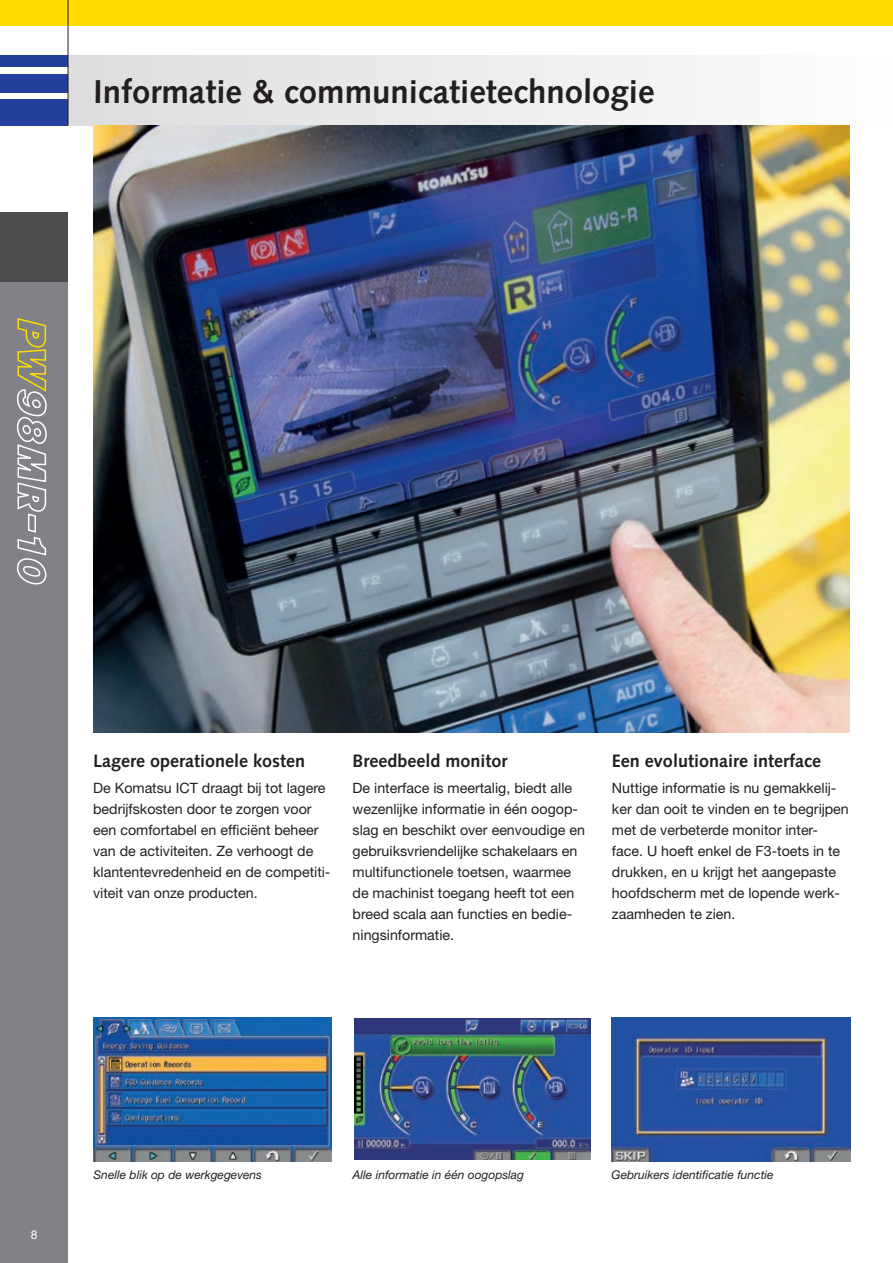
<style>
.page{position:relative;width:893px;height:1263px;background:#fff}
.page>*{position:absolute;margin:0;border:0;box-sizing:border-box;transform-origin:0 0}
.t1{font:700 33px "Syntax LTCE";color:#231f20}
.t2{font:700 18px "Syntax LTCE";color:#231f20}
.t3{font:14.25px/21px "Helvetica Neue LT Pro";color:#231f20}
.t4{font:italic 12px "Helvetica Neue LT Pro";color:#231f20}
.t5{font:12px "Helvetica Neue LT Pro";color:#fff}
</style>
<div class="page">
<div style="left:0;top:213px;width:68px;height:1050px;background:#808285"></div>
<div style="left:0;top:99px;width:68px;height:26px;background:#223f99"></div>
<div style="left:0;top:74px;width:68px;height:18px;background:#223f99"></div>
<div style="left:0;top:55px;width:68px;height:12px;background:#223f99"></div>
<div style="left:0;top:0;width:893px;height:26px;background:#ffdc01"></div>
<div style="left:0;top:213px;width:68px;height:69px;background:#4b4c4d"></div>
<div style="left:68px;top:55px;width:825px;height:70px;background:linear-gradient(to right,#ddddde,#fdfdfe)"></div>
<hr style="left:68px;top:0;width:1px;height:125px;background:#231f20">
<img style="left:93px;top:125px;width:757px;height:607px">
<img style="left:612px;top:1017px;width:238px;height:145px">
<img style="left:94px;top:1017px;width:238px;height:144px">
<img style="left:354px;top:1018px;width:236px;height:142px">
<svg style="left:16px;top:318px;width:31px;height:267px"></svg>
<h1 class="t1" style="left:94px;top:73px;width:563px">Informatie &amp; communicatietechnologie</h1>
<p class="t2" style="left:93px;top:751px;width:214px">Lagere operationele kosten</p>
<p class="t3" style="left:93px;top:777px;width:239px">De Komatsu ICT draagt bij tot lagere bedrijfskosten door te zorgen voor een comfortabel en efficiënt beheer van de activiteiten. Ze verhoogt de klantentevredenheid en de competiti&shy;viteit van onze producten.</p>
<p class="t2" style="left:353px;top:751px;width:157px">Breedbeeld monitor</p>
<p class="t3" style="left:353px;top:777px;width:234px">De interface is meertalig, biedt alle wezenlijke informatie in één oogop&shy;slag en beschikt over eenvoudige en gebruiksvriendelijke schakelaars en multifunctionele toetsen, waarmee de machinist toegang heeft tot een breed scala aan functies en bedie&shy;ningsinformatie.</p>
<p class="t2" style="left:612px;top:751px;width:211px">Een evolutionaire interface</p>
<p class="t3" style="left:612px;top:777px;width:238px">Nuttige informatie is nu gemakkelij&shy;ker dan ooit te vinden en te begrijpen met de verbeterde monitor inter&shy;face. U hoeft enkel de F3-toets in te drukken, en u krijgt het aangepaste hoofdscherm met de lopende werk&shy;zaamheden te zien.</p>
<p class="t5" style="left:31px;top:1227px;width:8px">8</p>
<p class="t4" style="left:94px;top:1167px;width:170px">Snelle blik op de werkgegevens</p>
<p class="t4" style="left:353px;top:1167px;width:173px">Alle informatie in één oogopslag</p>
<p class="t4" style="left:612px;top:1167px;width:164px">Gebruikers identificatie functie</p>
</div>
